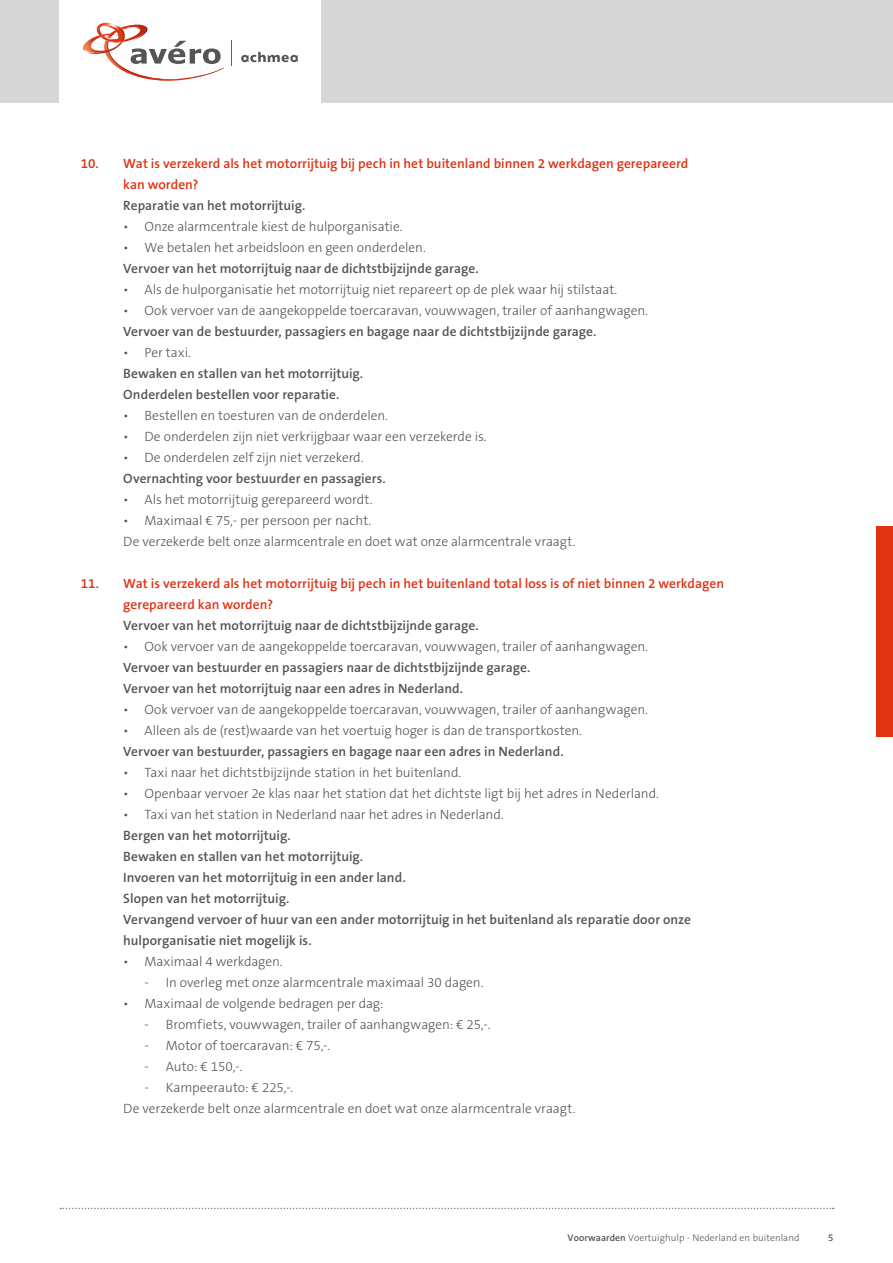
<style>
.page{position:relative;width:893px;height:1263px;background:#fff}
.page>*{position:absolute;margin:0;border:0;box-sizing:border-box;transform-origin:0 0}
.t1{font:300 13.5px/21px "The Sans B3";letter-spacing:-.005em;color:#555}
.t2{font:600 13.5px/21px "The Sans B6";color:#555}
.t3{font:600 13.5px/21px "The Sans B6";color:#e13214}
.t4{font:300 9.75px "The Sans B3";letter-spacing:.005em;color:#555}
.s1{font-family:"The Sans B6";font-weight:600}
</style>
<div class="page">
<div style="left:0;top:0;width:893px;height:103px;background:#d6d6d6"></div>
<div style="left:60px;top:0;width:261px;height:103px;background:#fff"></div>
<svg style="left:241px;top:52px;width:57px;height:10px"></svg>
<svg style="left:83px;top:22px;width:141px;height:59px"></svg>
<svg style="left:231px;top:41px;width:1px;height:25px"></svg>
<svg style="left:60px;top:1208px;width:774px;height:1px"></svg>
<div style="left:876px;top:526px;width:17px;height:211px;background:#e13214"></div>
<p class="t3" style="left:123px;top:154px;width:567px;text-indent:-43px">10. Wat is verzekerd als het motorrijtuig bij pech in het buitenland binnen 2 werkdagen gerepareerd kan worden?</p>
<p class="t2" style="left:123px;top:196px;width:184px">Reparatie van het motorrijtuig.</p>
<p class="t1" style="left:123px;top:217px;width:281px">• Onze alarmcentrale kiest de hulporganisatie.</p>
<p class="t1" style="left:123px;top:238px;width:304px">• We betalen het arbeidsloon en geen onderdelen.</p>
<p class="t2" style="left:123px;top:259px;width:357px">Vervoer van het motorrijtuig naar de dichtstbijzijnde garage.</p>
<p class="t1" style="left:123px;top:280px;width:495px">• Als de hulporganisatie het motorrijtuig niet repareert op de plek waar hij stilstaat.</p>
<p class="t1" style="left:123px;top:301px;width:526px">• Ook vervoer van de aangekoppelde toercaravan, vouwwagen, trailer of aanhangwagen.</p>
<p class="t2" style="left:123px;top:322px;width:475px">Vervoer van de bestuurder, passagiers en bagage naar de dichtstbijzijnde garage.</p>
<p class="t1" style="left:123px;top:343px;width:69px">• Per taxi.</p>
<p class="t2" style="left:123px;top:364px;width:241px">Bewaken en stallen van het motorrijtuig.<br>Onderdelen bestellen voor reparatie.</p>
<p class="t1" style="left:123px;top:406px;width:266px">• Bestellen en toesturen van de onderdelen.</p>
<p class="t1" style="left:123px;top:427px;width:365px">• De onderdelen zijn niet verkrijgbaar waar een verzekerde is.</p>
<p class="t1" style="left:123px;top:448px;width:242px">• De onderdelen zelf zijn niet verzekerd.</p>
<p class="t2" style="left:123px;top:469px;width:264px">Overnachting voor bestuurder en passagiers.</p>
<p class="t1" style="left:123px;top:490px;width:251px">• Als het motorrijtuig gerepareerd wordt.</p>
<p class="t1" style="left:123px;top:511px;width:454px">• Maximaal € 75,- per persoon per nacht.<br>De verzekerde belt onze alarmcentrale en doet wat onze alarmcentrale vraagt.</p>
<p class="t3" style="left:123px;top:574px;width:602px;text-indent:-43px">11. Wat is verzekerd als het motorrijtuig bij pech in het buitenland total loss is of niet binnen 2 werkdagen gerepareerd kan worden?</p>
<p class="t2" style="left:123px;top:616px;width:357px">Vervoer van het motorrijtuig naar de dichtstbijzijnde garage.</p>
<p class="t1" style="left:123px;top:637px;width:526px">• Ook vervoer van de aangekoppelde toercaravan, vouwwagen, trailer of aanhangwagen.</p>
<p class="t2" style="left:123px;top:658px;width:409px">Vervoer van bestuurder en passagiers naar de dichtstbijzijnde garage.<br>Vervoer van het motorrijtuig naar een adres in Nederland.</p>
<p class="t1" style="left:123px;top:700px;width:526px">• Ook vervoer van de aangekoppelde toercaravan, vouwwagen, trailer of aanhangwagen.</p>
<p class="t1" style="left:123px;top:721px;width:460px">• Alleen als de (rest)waarde van het voertuig hoger is dan de transportkosten.</p>
<p class="t2" style="left:123px;top:742px;width:442px">Vervoer van bestuurder, passagiers en bagage naar een adres in Nederland.</p>
<p class="t1" style="left:123px;top:763px;width:340px">• Taxi naar het dichtstbijzijnde station in het buitenland.</p>
<p class="t1" style="left:123px;top:784px;width:537px">• Openbaar vervoer 2e klas naar het station dat het dichtste ligt bij het adres in Nederland.</p>
<p class="t1" style="left:123px;top:805px;width:382px">• Taxi van het station in Nederland naar het adres in Nederland.</p>
<p class="t2" style="left:123px;top:826px;width:569px">Bergen van het motorrijtuig.<br>Bewaken en stallen van het motorrijtuig.<br>Invoeren van het motorrijtuig in een ander land.<br>Slopen van het motorrijtuig.<br>Vervangend vervoer of huur van een ander motorrijtuig in het buitenland als reparatie door onze hulporganisatie niet mogelijk is.</p>
<p class="t1" style="left:123px;top:952px;width:161px">• Maximaal 4 werkdagen.</p>
<p class="t1" style="left:145px;top:973px;width:340px">- In overleg met onze alarmcentrale maximaal 30 dagen.</p>
<p class="t1" style="left:123px;top:994px;width:262px">• Maximaal de volgende bedragen per dag:</p>
<p class="t1" style="left:145px;top:1015px;width:347px">- Bromfiets, vouwwagen, trailer of aanhangwagen: € 25,-.</p>
<p class="t1" style="left:145px;top:1036px;width:187px">- Motor of toercaravan: € 75,-.</p>
<p class="t1" style="left:145px;top:1057px;width:99px">- Auto: € 150,-.</p>
<p class="t1" style="left:123px;top:1078px;width:454px;text-indent:21px">- Kampeerauto: € 225,-.<br>De verzekerde belt onze alarmcentrale en doet wat onze alarmcentrale vraagt.</p>
<p class="t4" style="left:568px;top:1233px;width:233px"><span class="s1">Voorwaarden</span> Voertuighulp - Nederland en buitenland</p>
<p class="t4" style="left:828px;top:1233px;width:7px">5</p>
</div>
